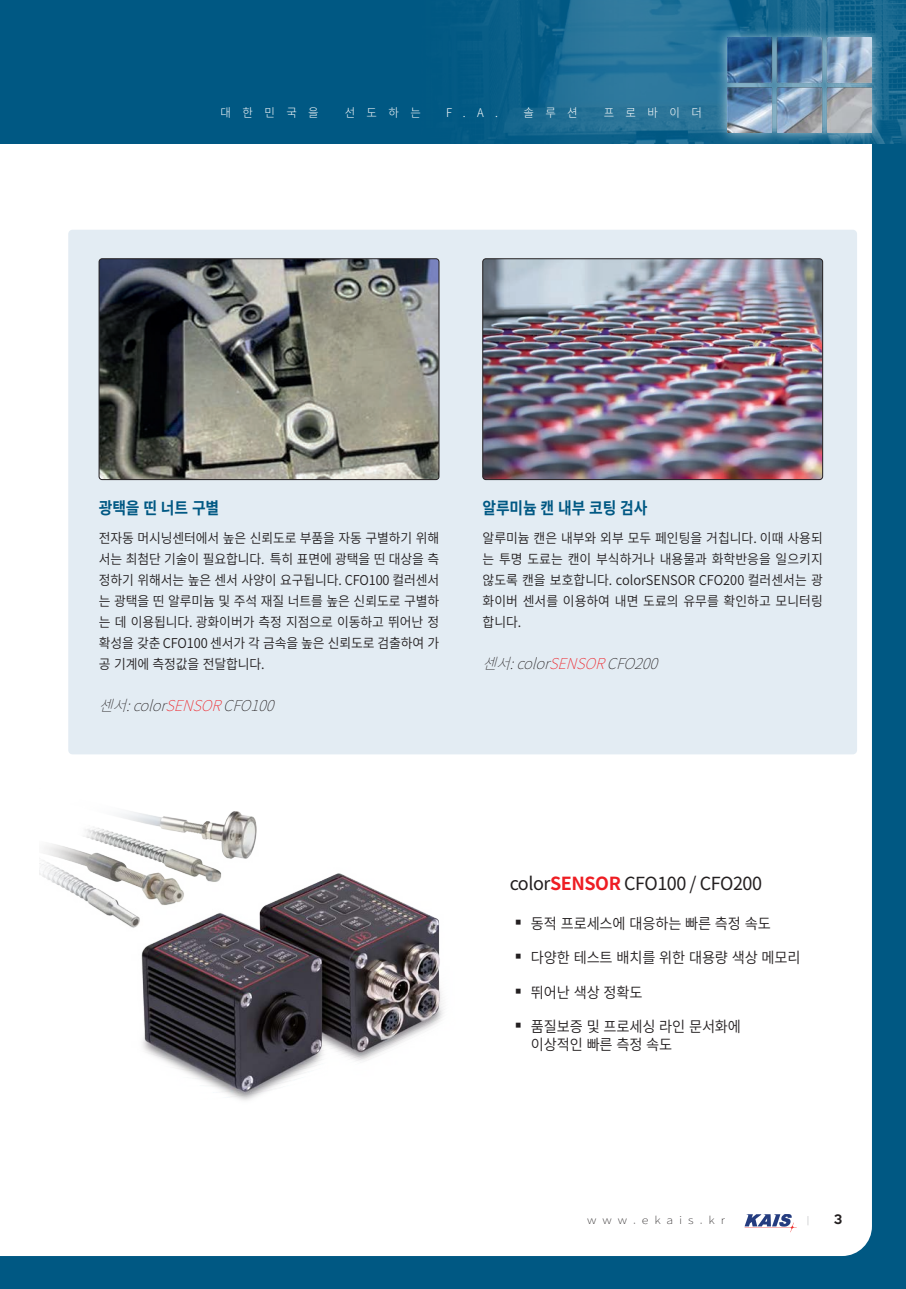
<style>
.page{position:relative;width:906px;height:1289px;background:#fff}
.page>*{position:absolute;margin:0;border:0;box-sizing:border-box;transform-origin:0 0}
.Produkt_Überschrift{font:18px "Noto Sans CJ Kkr";letter-spacing:-.025em;color:#231f20}
.t1{font:700 16.5px "Noto Sans CJ Kkr";letter-spacing:-.01em;color:#005883;scale:.9 1}
.t2{font:600 15px/18px "Noto Sans CJ Kkr";letter-spacing:-.01em;color:#231f20;scale:.95 1}
.t3{font:italic 100 15px "Noto Sans CJ Kkr";color:#231f20}
.t4{font:600 13.5px/21px "Noto Sans CJ Kkr";letter-spacing:-.01em;color:#231f20;text-align:justify;scale:.95 1}
.t5{font:300 12px "Noto Sans CJ Kkr";letter-spacing:1em;color:#fff;scale:.95 1}
.t6{font:500 12px "Keep Calm";color:#231f20}
.t7{font:100 10.5px "Noto Sans CJ Kkr";letter-spacing:.47em;color:#231f20;scale:1.2 1}
.t8{font:100 8.4px "Noto Sans CJ Kkr";color:#939598;scale:1.25 1}
.s1{color:#ee1d23}
.s2{font-weight:700;color:#ee1d23}
.s3{font-size:18px}
</style>
<div class="page">
<div style="left:0;top:0;width:906px;height:1288px;background:#005883"></div>
<div style="left:0;top:144px;width:872px;height:1111px;background:#fff"></div>
<img style="left:464px;top:0;width:442px;height:144px">
<svg style="left:744px;top:1213px;width:52px;height:19px"></svg>
<div style="left:716px;top:26px;width:167px;height:118px;background:#fff;opacity:.65"></div>
<img style="left:727px;top:37px;width:145px;height:96px">
<div style="left:68px;top:230px;width:789px;height:524px;background:#e3ecf3;border-radius:4px"></div>
<img style="left:101px;top:260px;width:336px;height:218px">
<div style="left:99px;top:258px;width:340px;height:222px;border:1px solid #231f20;border-radius:3px"></div>
<img style="left:484px;top:260px;width:337px;height:218px">
<div style="left:482px;top:258px;width:341px;height:222px;border:1px solid #231f20;border-radius:3px"></div>
<img style="left:40px;top:787px;width:468px;height:327px">
<p class="t5" style="left:221px;top:106px;width:105px">대한민국을</p>
<p class="t5" style="left:345px;top:106px;width:82px">선도하는</p>
<p class="t5" style="left:446px;top:106px;width:56px">F.A.</p>
<p class="t5" style="left:523px;top:106px;width:59px">솔루션</p>
<p class="t5" style="left:604px;top:106px;width:105px">프로바이더</p>
<p class="t1" style="left:99px;top:498px;width:135px">광택을 띤 너트 구별</p>
<p class="t4" style="left:99px;top:527px;width:360px">전자동 머시닝센터에서 높은 신뢰도로 부품을 자동 구별하기 위해 서는 최첨단 기술이 필요합니다. 특히 표면에 광택을 띤 대상을 측 정하기 위해서는 높은 센서 사양이 요구됩니다. CFO100 컬러센서 는 광택을 띤 알루미늄 및 주석 재질 너트를 높은 신뢰도로 구별하 는 데 이용됩니다. 광화이버가 측정 지점으로 이동하고 뛰어난 정 확성을 갖춘 CFO100 센서가 각 금속을 높은 신뢰도로 검출하여 가 공 기계에 측정값을 전달합니다.</p>
<p class="t3" style="left:99px;top:696px;width:188px">센서:color<span class="s1">SENSOR</span>CFO100</p>
<p class="t1" style="left:482px;top:498px;width:185px">알루미늄 캔 내부 코팅 검사</p>
<p class="t4" style="left:482px;top:527px;width:360px">알루미늄 캔은 내부와 외부 모두 페인팅을 거칩니다. 이때 사용되 는 투명 도료는 캔이 부식하거나 내용물과 화학반응을 일으키지 않도록 캔을 보호합니다. colorSENSOR CFO200 컬러센서는 광 화이버 센서를 이용하여 내면 도료의 유무를 확인하고 모니터링 합니다.</p>
<p class="t3" style="left:482px;top:654px;width:188px">센서:color<span class="s1">SENSOR</span>CFO200</p>
<p class="Produkt_Überschrift" style="left:509px;top:873px;width:254px">color<span class="s2">SENSOR</span> CFO100 / CFO200</p>
<p class="t2" style="left:509px;top:914px;width:276px"><span class="s3">▪</span> 동적 프로세스에 대응하는 빠른 측정 속도</p>
<p class="t2" style="left:509px;top:949px;width:308px"><span class="s3">▪</span> 다양한 테스트 배치를 위한 대용량 색상 메모리</p>
<p class="t2" style="left:509px;top:983px;width:141px"><span class="s3">▪</span> 뛰어난 색상 정확도</p>
<p class="t2" style="left:531px;top:1018px;width:223px;text-indent:-21px"><span class="s3">▪</span> 품질보증 및 프로세싱 라인 문서화에 이상적인 빠른 측정 속도</p>
<p class="t7" style="left:587px;top:1214px;width:116px">www.ekais.kr</p>
<p class="t8" style="left:806px;top:1215px;width:4px">|</p>
<p class="t6" style="left:833px;top:1209px;width:10px">3</p>
</div>
